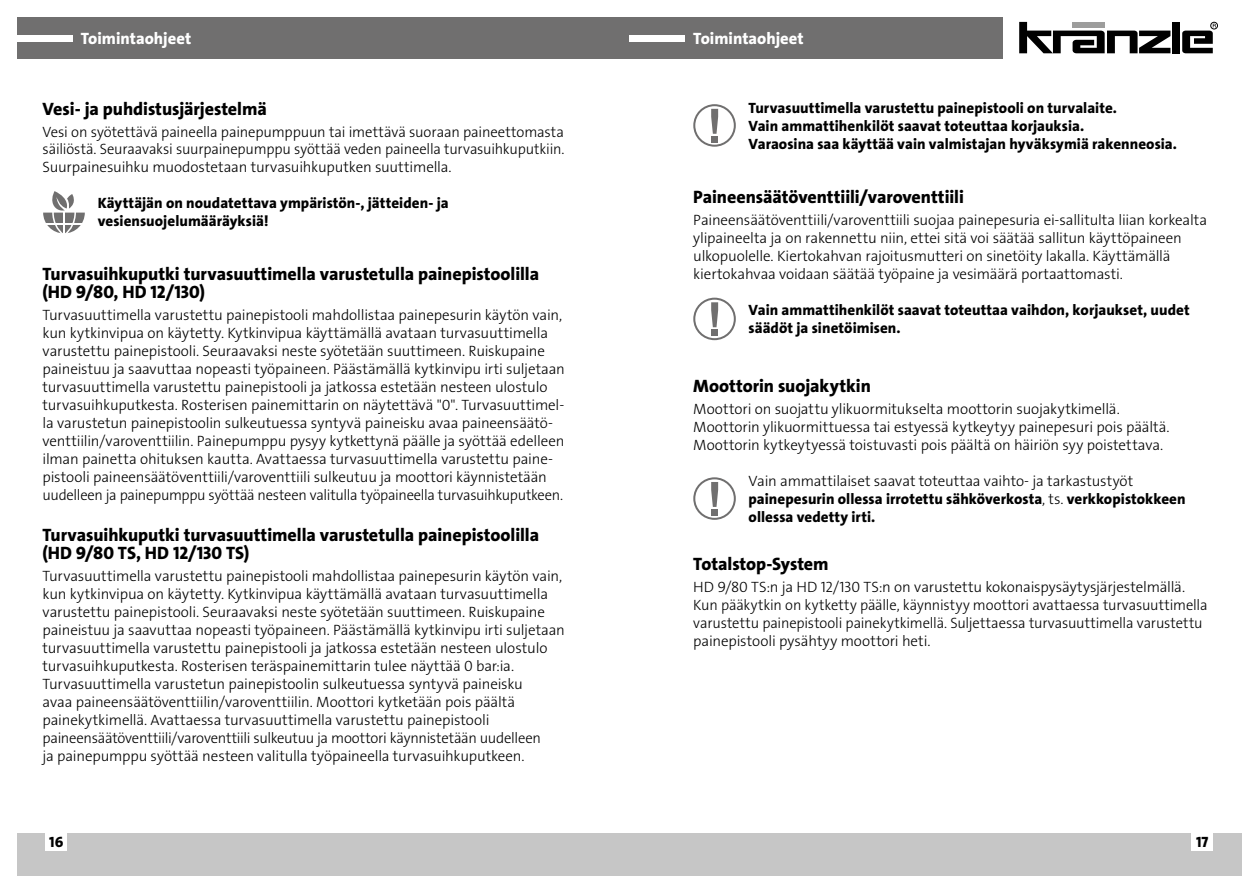
<style>
.page{position:relative;width:1259px;height:893px;background:#fff}
.page>*{position:absolute;margin:0;border:0;box-sizing:border-box;transform-origin:0 0}
.t1{font:18px/18px "The Sans LP8 Ex Bld";letter-spacing:-.005em;color:#000}
.t2{font:16.5px "The Sans LP8 Ex Bld";color:#fff}
.t3{font:15px/18px "The Sans LP3 Lig";letter-spacing:-.01em;color:#000}
.t4{font:15px/18px "The Sans LP8 Ex Bld";letter-spacing:.005em;color:#000}
.s1{font-family:"The Sans LP3 Lig"}
</style>
<div class="page">
<div style="left:629px;top:833px;width:613px;height:43px;background:#c6c6c6"></div>
<div style="left:17px;top:833px;width:612px;height:43px;background:#c6c6c6"></div>
<div style="left:1191px;top:833px;width:22px;height:18px;background:#fff"></div>
<div style="left:46px;top:833px;width:21px;height:18px;background:#fff"></div>
<div style="left:17px;top:17px;width:985px;height:41px;background:#706f6f"></div>
<div style="left:17px;top:35px;width:55px;height:6px;background:#fff"></div>
<div style="left:629px;top:35px;width:56px;height:6px;background:#fff"></div>
<svg style="left:1019px;top:22px;width:151px;height:31px"></svg>
<div style="left:1172px;top:22px;width:7px;height:31px;background:#000"></div>
<div style="left:1210px;top:22px;width:7px;height:7px;border:1px solid #000;border-radius:50%"></div>
<svg style="left:1182px;top:24px;width:34px;height:29px"></svg>
<svg style="left:43px;top:191px;width:42px;height:43px"></svg>
<svg style="left:693px;top:104px;width:43px;height:43px"></svg>
<div style="left:711px;top:136px;width:7px;height:6px;background:#706f6f"></div>
<svg style="left:693px;top:298px;width:43px;height:42px"></svg>
<div style="left:711px;top:329px;width:7px;height:7px;background:#706f6f"></div>
<svg style="left:693px;top:477px;width:43px;height:43px"></svg>
<div style="left:711px;top:509px;width:7px;height:6px;background:#706f6f"></div>
<p class="t2" style="left:81px;top:28px;width:112px">Toimintaohjeet</p>
<p class="t2" style="left:693px;top:28px;width:112px">Toimintaohjeet</p>
<p class="t1" style="left:43px;top:100px;width:226px">Vesi- ja puhdistusjärjestelmä</p>
<p class="t3" style="left:43px;top:123px;width:523px;text-align:justify">Vesi on syötettävä paineella painepumppuun tai imettävä suoraan paineettomasta säiliöstä. Seuraavaksi suurpainepumppu syöttää veden paineella turvasuihkuputkiin.<br>Suurpainesuihku muodostetaan turvasuihkuputken suuttimella.</p>
<p class="t4" style="left:98px;top:194px;width:352px">Käyttäjän on noudatettava ympäristön-, jätteiden- ja vesiensuojelumääräyksiä!</p>
<p class="t1" style="left:43px;top:265px;width:498px">Turvasuihkuputki turvasuuttimella varustetulla painepistoolilla (HD 9/80, HD 12/130)</p>
<p class="t3" style="left:43px;top:306px;width:524px">Turvasuuttimella varustettu painepistooli mahdollistaa painepesurin käytön vain, kun kytkinvipua on käytetty. Kytkinvipua käyttämällä avataan turvasuuttimella varustettu painepistooli. Seuraavaksi neste syötetään suuttimeen. Ruiskupaine paineistuu ja saavuttaa nopeasti työpaineen. Päästämällä kytkinvipu irti suljetaan turvasuuttimella varustettu painepistooli ja jatkossa estetään nesteen ulostulo turvasuihkuputkesta. Rosterisen painemittarin on näytettävä "0". Turvasuuttimel&shy;la varustetun painepistoolin sulkeutuessa syntyvä paineisku avaa paineensäätö&shy;venttiilin/varoventtiilin. Painepumppu pysyy kytkettynä päälle ja syöttää edelleen ilman painetta ohituksen kautta. Avattaessa turvasuuttimella varustettu paine&shy;pistooli paineensäätöventtiili/varoventtiili sulkeutuu ja moottori käynnistetään uudelleen ja painepumppu syöttää nesteen valitulla työpaineella turvasuihkuputkeen.</p>
<p class="t1" style="left:43px;top:526px;width:498px">Turvasuihkuputki turvasuuttimella varustetulla painepistoolilla (HD 9/80 TS, HD 12/130 TS)</p>
<p class="t3" style="left:43px;top:567px;width:524px">Turvasuuttimella varustettu painepistooli mahdollistaa painepesurin käytön vain, kun kytkinvipua on käytetty. Kytkinvipua käyttämällä avataan turvasuuttimella varustettu painepistooli. Seuraavaksi neste syötetään suuttimeen. Ruiskupaine paineistuu ja saavuttaa nopeasti työpaineen. Päästämällä kytkinvipu irti suljetaan turvasuuttimella varustettu painepistooli ja jatkossa estetään nesteen ulostulo turvasuihkuputkesta. Rosterisen teräspainemittarin tulee näyttää 0 bar:ia.<br>Turvasuuttimella varustetun painepistoolin sulkeutuessa syntyvä paineisku<br>avaa paineensäätöventtiilin/varoventtiilin. Moottori kytketään pois päältä painekytkimellä. Avattaessa turvasuuttimella varustettu painepistooli paineensäätöventtiili/varoventtiili sulkeutuu ja moottori käynnistetään uudelleen<br>ja painepumppu syöttää nesteen valitulla työpaineella turvasuihkuputkeen.</p>
<p class="t4" style="left:748px;top:99px;width:430px">Turvasuuttimella varustettu painepistooli on turvalaite.<br>Vain ammattihenkilöt saavat toteuttaa korjauksia.<br>Varaosina saa käyttää vain valmistajan hyväksymiä rakenneosia.</p>
<p class="t1" style="left:693px;top:188px;width:272px">Paineensäätöventtiili/varoventtiili</p>
<p class="t3" style="left:693px;top:211px;width:515px">Paineensäätöventtiili/varoventtiili suojaa painepesuria ei-sallitulta liian korkealta ylipaineelta ja on rakennettu niin, ettei sitä voi säätää sallitun käyttöpaineen ulkopuolelle. Kiertokahvan rajoitusmutteri on sinetöity lakalla. Käyttämällä kiertokahvaa voidaan säätää työpaine ja vesimäärä portaattomasti.</p>
<p class="t4" style="left:748px;top:301px;width:443px">Vain ammattihenkilöt saavat toteuttaa vaihdon, korjaukset, uudet säädöt ja sinetöimisen.</p>
<p class="t1" style="left:693px;top:377px;width:179px">Moottorin suojakytkin</p>
<p class="t3" style="left:693px;top:400px;width:478px">Moottori on suojattu ylikuormitukselta moottorin suojakytkimellä.<br>Moottorin ylikuormittuessa tai estyessä kytkeytyy painepesuri pois päältä.<br>Moottorin kytkeytyessä toistuvasti pois päältä on häiriön syy poistettava.</p>
<p class="t3" style="left:748px;top:472px;width:386px">Vain ammattilaiset saavat toteuttaa vaihto- ja tarkastustyöt</p>
<p class="t4" style="left:748px;top:490px;width:439px">painepesurin ollessa irrotettu sähköverkosta<span class="s1">, ts.</span> verkkopistokkeen ollessa vedetty irti.</p>
<p class="t1" style="left:693px;top:555px;width:137px">Totalstop-System</p>
<p class="t3" style="left:693px;top:578px;width:516px">HD 9/80 TS:n ja HD 12/130 TS:n on varustettu kokonaispysäytysjärjestelmällä.<br>Kun pääkytkin on kytketty päälle, käynnistyy moottori avattaessa turvasuuttimella varustettu painepistooli painekytkimellä. Suljettaessa turvasuuttimella varustettu painepistooli pysähtyy moottori heti.</p>
<p class="t4" style="left:49px;top:833px;width:16px">16</p>
<p class="t4" style="left:1196px;top:833px;width:14px">17</p>
</div>
